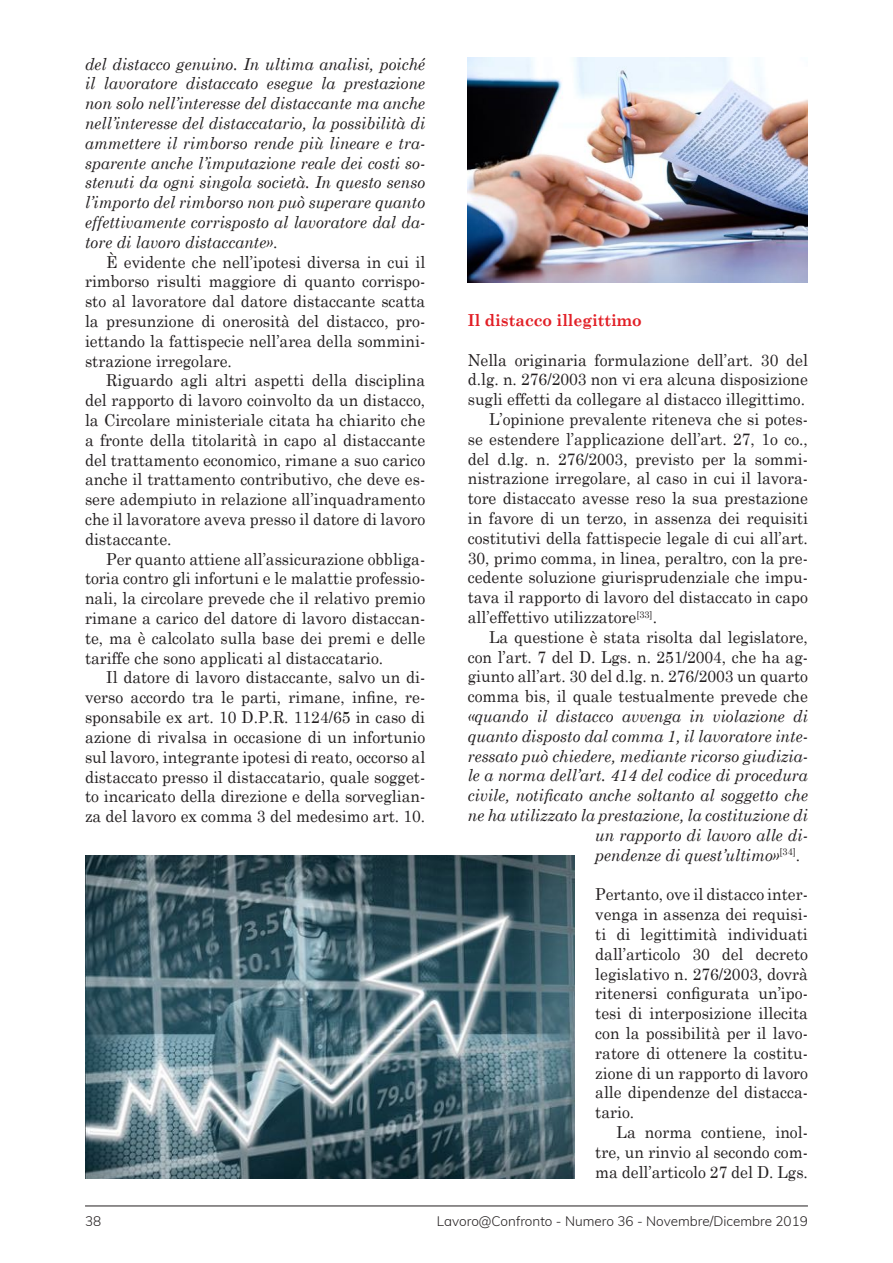
<style>
.page{position:relative;width:893px;height:1263px;background:#fff}
.page>*{position:absolute;margin:0;border:0;box-sizing:border-box;transform-origin:0 0}
.t1{font:16.5px/19.8px "Century Schoolbook";color:#231f20;text-align:justify;scale:.95 1}
.t2{font:italic 16.5px/19.8px "Century Schoolbook";color:#231f20;text-align:justify;scale:.95 1}
.t3{font:700 16.5px "Century Schoolbook";color:#e21f26;scale:.95 1}
.t4{font:300 13.5px "Muli";color:#231f20}
.s1{font-style:normal}
</style>
<div class="page">
<hr style="left:85px;top:1205px;width:723px;height:1px;background:#231f20">
<img style="left:85px;top:855px;width:489px;height:323px">
<img style="left:468px;top:57px;width:340px;height:226px">
<p class="t2" style="left:85px;top:53px;width:360px">del distacco genuino. In ultima analisi, poiché il lavoratore distaccato esegue la prestazione non solo nell’interesse del distaccante ma anche nell’interesse del distaccatario, la possibilità di ammettere il rimborso rende più lineare e tra&shy;sparente anche l’imputazione reale dei costi so&shy;stenuti da ogni singola società. In questo senso l’importo del rimborso non può superare quanto effettivamente corrisposto al lavoratore dal da&shy;tore di lavoro distaccante»<span class="s1">.</span></p>
<p class="t1" style="left:85px;top:251px;width:360px;text-indent:21px">È evidente che nell’ipotesi diversa in cui il rimborso risulti maggiore di quanto corrispo&shy;sto al lavoratore dal datore distaccante scatta la presunzione di onerosità del distacco, pro&shy;iettando la fattispecie nell’area della sommini&shy;strazione irregolare.</p>
<p class="t1" style="left:85px;top:370px;width:360px;text-indent:21px">Riguardo agli altri aspetti della disciplina del rapporto di lavoro coinvolto da un distacco, la Circolare ministeriale citata ha chiarito che a fronte della titolarità in capo al distaccante del trattamento economico, rimane a suo carico anche il trattamento contributivo, che deve es&shy;sere adempiuto in relazione all’inquadramento che il lavoratore aveva presso il datore di lavoro distaccante.</p>
<p class="t1" style="left:85px;top:548px;width:360px;text-indent:21px">Per quanto attiene all’assicurazione obbliga&shy;toria contro gli infortuni e le malattie professio&shy;nali, la circolare prevede che il relativo premio rimane a carico del datore di lavoro distaccan&shy;te, ma è calcolato sulla base dei premi e delle tariffe che sono applicati al distaccatario.</p>
<p class="t1" style="left:85px;top:667px;width:360px;text-indent:21px">Il datore di lavoro distaccante, salvo un di&shy;verso accordo tra le parti, rimane, infine, re&shy;sponsabile ex art. 10 D.P.R. 1124/65 in caso di azione di rivalsa in occasione di un infortunio sul lavoro, integrante ipotesi di reato, occorso al distaccato presso il distaccatario, quale sogget&shy;to incaricato della direzione e della sorveglian&shy;za del lavoro ex comma 3 del medesimo art. 10.</p>
<p class="t3" style="left:468px;top:310px;width:185px">Il distacco illegittimo</p>
<p class="t1" style="left:468px;top:349px;width:360px">Nella originaria formulazione dell’art. 30 del</p>
<p class="t1" style="left:468px;top:369px;width:360px">d.lg. n. 276/2003 non vi era alcuna disposizione</p>
<p class="t1" style="left:468px;top:389px;width:357px">sugli effetti da collegare al distacco illegittimo.</p>
<p class="t1" style="left:489px;top:409px;width:337px">L’opinione prevalente riteneva che si potes-</p>
<p class="t1" style="left:468px;top:429px;width:360px">se estendere l’applicazione dell’art. 27, 1o co.,</p>
<p class="t1" style="left:468px;top:448px;width:360px">del d.lg. n. 276/2003, previsto per la sommi-</p>
<p class="t1" style="left:468px;top:468px;width:360px">nistrazione irregolare, al caso in cui il lavora-</p>
<p class="t1" style="left:468px;top:488px;width:360px">tore distaccato avesse reso la sua prestazione</p>
<p class="t1" style="left:468px;top:508px;width:360px">in favore di un terzo, in assenza dei requisiti</p>
<p class="t1" style="left:468px;top:528px;width:360px">costitutivi della fattispecie legale di cui all’art.</p>
<p class="t1" style="left:468px;top:547px;width:360px">30, primo comma, in linea, peraltro, con la pre-</p>
<p class="t1" style="left:468px;top:567px;width:360px">cedente soluzione giurisprudenziale che impu-</p>
<p class="t1" style="left:468px;top:587px;width:360px">tava il rapporto di lavoro del distaccato in capo</p>
<p class="t1" style="left:468px;top:607px;width:201px">all’effettivo utilizzatore<sup>[33]</sup>.</p>
<p class="t1" style="left:489px;top:627px;width:337px">La questione è stata risolta dal legislatore,</p>
<p class="t1" style="left:468px;top:646px;width:360px">con l’art. 7 del D. Lgs. n. 251/2004, che ha ag-</p>
<p class="t1" style="left:468px;top:666px;width:360px">giunto all’art. 30 del d.lg. n. 276/2003 un quarto</p>
<p class="t1" style="left:468px;top:686px;width:360px">comma bis, il quale testualmente prevede che</p>
<p class="t2" style="left:468px;top:706px;width:360px">«quando il distacco avvenga in violazione di</p>
<p class="t2" style="left:468px;top:726px;width:360px">quanto disposto dal comma 1, il lavoratore inte-</p>
<p class="t2" style="left:468px;top:745px;width:360px">ressato può chiedere, mediante ricorso giudizia-</p>
<p class="t2" style="left:468px;top:765px;width:360px">le a norma dell’art. 414 del codice di procedura</p>
<p class="t2" style="left:468px;top:785px;width:360px">civile, notificato anche soltanto al soggetto che</p>
<p class="t2" style="left:468px;top:805px;width:360px">ne ha utilizzato la prestazione, la costituzione di</p>
<p class="t2" style="left:595px;top:825px;width:225px">un rapporto di lavoro alle di-</p>
<p class="t2" style="left:595px;top:844px;width:217px">pendenze di quest’ultimo»<sup>[34]</sup><span class="s1">.</span></p>
<p class="t1" style="left:595px;top:884px;width:225px">Pertanto, ove il distacco inter&shy;venga in assenza dei requisi&shy;ti di legittimità individuati dall’articolo 30 del decreto legislativo n. 276/2003, dovrà ritenersi configurata un’ipo&shy;tesi di interposizione illecita con la possibilità per il lavo&shy;ratore di ottenere la costitu&shy;zione di un rapporto di lavoro alle dipendenze del distacca&shy;tario.</p>
<p class="t1" style="left:595px;top:1122px;width:225px;text-indent:21px">La norma contiene, inol&shy;tre, un rinvio al secondo com&shy;ma dell’articolo 27 del D. Lgs.</p>
<p class="t4" style="left:85px;top:1213px;width:18px">38</p>
<p class="t4" style="left:437px;top:1213px;width:372px">Lavoro@Confronto - Numero 36 - Novembre/Dicembre 2019</p>
</div>
